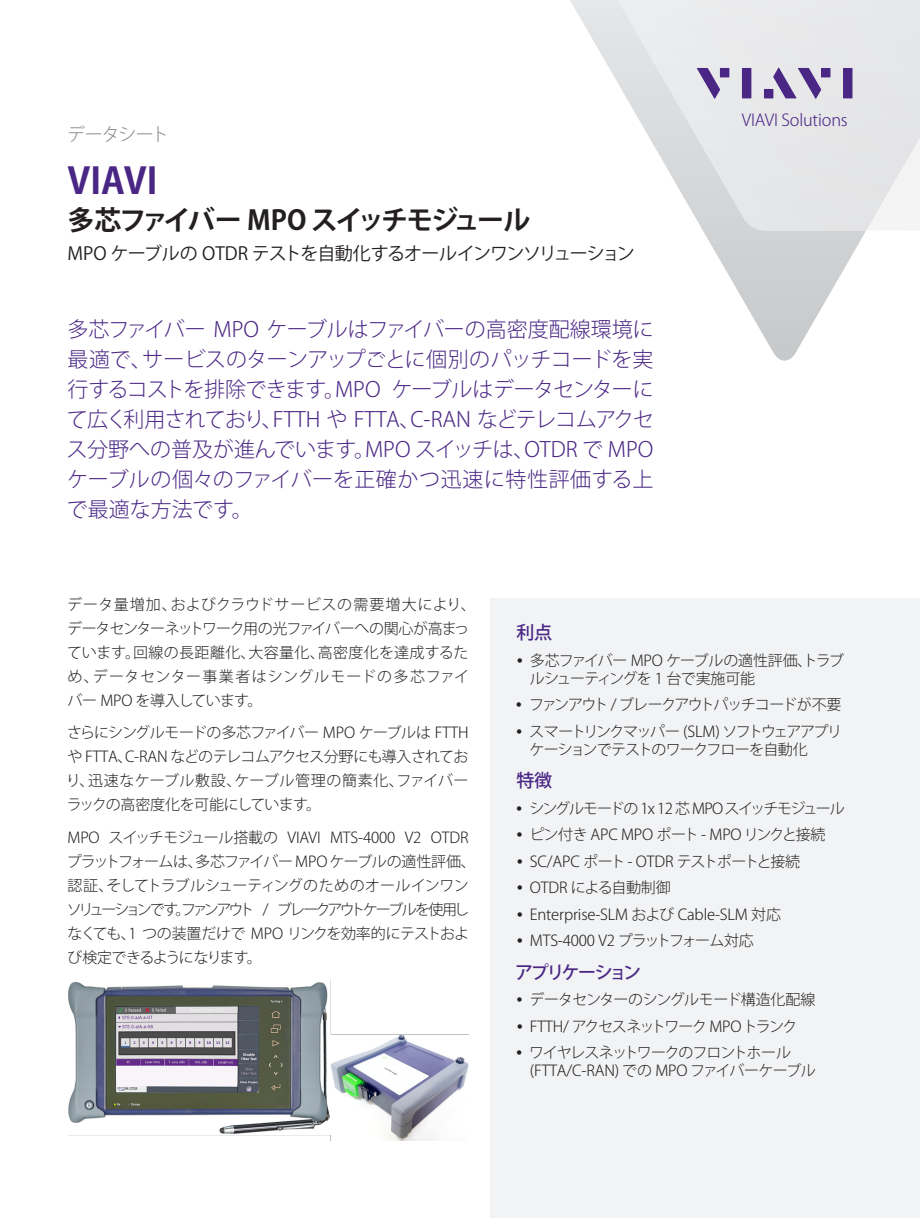
<style>
.page{position:relative;width:920px;height:1218px;background:#fff}
.page>*{position:absolute;margin:0;border:0;box-sizing:border-box;transform-origin:0 0}
.H1_Brand_Sub-Brand_2{font:700 36px "Koz Go Pro";color:#4a2785}
.H2_Product_18_24{font:700 27px "Koz Go Pro";letter-spacing:-.08em;color:#231f20}
.Cover_subhead_12_pt{font:300 21px/30px "Koz Go Pro";color:#4a2785;text-align:justify}
.H3_Product_Descripto{font:18px "Koz Go Pro";letter-spacing:-.05em;color:#231f20}
.Key_Features_Benefit{font:500 18px "Koz Go Pro";letter-spacing:-.13em;color:#4a2785}
.P_DocType{font:300 18px "Koz Go Pro";letter-spacing:-.06em;color:#87898c}
.Bulleted_text_7_5_12{font:300 16.35px "Koz Go Pro";letter-spacing:-.01em;color:#4a2785}
.Body_text_8_12_5{font:300 15px/24px "Koz Go Pro";letter-spacing:-.06em;color:#231f20}
.P_10_16{font:300 15px/24px "Koz Go Pro";letter-spacing:-.01em;color:#231f20}
.Body_text_8_12_5-2{font:300 15px/18px "Koz Go Pro";letter-spacing:-.09em;color:#231f20}
.Body_text_8_12_5-3{font:300 15px "Koz Go Pro";letter-spacing:-.03em;color:#231f20}
.Body_text_8_12_5-4{font:300 15px/18px "Koz Go Pro";letter-spacing:-.04em;color:#231f20}
.Body_text_8_12_5-5{font:300 15px "Koz Go Pro";letter-spacing:-.01em;color:#231f20}
.Body_text_8_12_5-6{font:300 15px "Koz Go Pro";letter-spacing:-.085em;color:#231f20}
.Body_text_8_12_5-7{font:300 15px "Koz Go Pro";letter-spacing:-.025em;color:#231f20}
.Body_text_8_12_5-8{font:300 15px "Koz Go Pro";letter-spacing:-.02em;color:#231f20}
</style>
<div class="page">
<svg style="left:703px;top:231px;width:163px;height:130px"></svg>
<svg style="left:570px;top:0;width:350px;height:231px"></svg>
<svg style="left:697px;top:68px;width:23px;height:31px"></svg>
<div style="left:720px;top:68px;width:9px;height:9px;background:#4a2785"></div>
<div style="left:742px;top:68px;width:9px;height:30px;background:#4a2785"></div>
<div style="left:821px;top:68px;width:9px;height:9px;background:#4a2785"></div>
<div style="left:843px;top:68px;width:9px;height:30px;background:#4a2785"></div>
<svg style="left:773px;top:67px;width:48px;height:32px;background:#aa9dc2"></svg>
<div style="left:764px;top:89px;width:9px;height:9px;background:#4a2785"></div>
<div style="left:490px;top:598px;width:430px;height:620px;background:#f2f3f4"></div>
<img style="left:68px;top:979px;width:401px;height:161px">
<p class="P_DocType" style="left:67px;top:123px;width:104px">データシート</p>
<p class="H1_Brand_Sub-Brand_2" style="left:68px;top:157px;width:92px">VIAVI</p>
<p class="H2_Product_18_24" style="left:68px;top:203px;width:464px">多芯ファイバー MPO スイッチモジュール</p>
<p class="H3_Product_Descripto" style="left:68px;top:242px;width:569px">MPO ケーブルの OTDR テストを自動化するオールインワンソリューション</p>
<p class="Cover_subhead_12_pt" style="left:67px;top:314px;width:588px">多芯ファイバー MPO ケーブルはファイバーの高密度配線環境に最適で、サービスのターンアップごとに個別のパッチコードを実行するコストを排除できます。MPO ケーブルはデータセンターにて広く利用されており、FTTH や FTTA、C-RAN などテレコムアクセス分野への普及が進んでいます。MPO スイッチは、OTDR で MPOケーブルの個々のファイバーを正確かつ迅速に特性評価する上で最適な方法です。</p>
<p class="Bulleted_text_7_5_12" style="left:742px;top:110px;width:107px">VIAVI Solutions</p>
<p class="P_10_16" style="left:67px;top:592px;width:410px">データ量増加、およびクラウドサービスの需要増大により、データセンターネットワーク用の光ファイバーへの関心が高まっています。回線の長距離化、大容量化、高密度化を達成するため、データセンター事業者はシングルモードの多芯ファイバー MPO を導入しています。</p>
<p class="P_10_16" style="left:66px;top:720px;width:404px;text-align:justify">さらにシングルモードの多芯ファイバー MPO ケーブルは FTTHや FTTA、C-RAN などのテレコムアクセス分野にも導入されており、迅速なケーブル敷設、ケーブル管理の簡素化、ファイバーラックの高密度化を可能にしています。</p>
<p class="Body_text_8_12_5" style="left:67px;top:825px;width:410px">MPO スイッチモジュール搭載の VIAVI MTS-4000 V2 OTDRプラットフォームは、多芯ファイバー MPO ケーブルの適性評価、認証、そしてトラブルシューティングのためのオールインワンソリューションです。ファンアウト / ブレークアウトケーブルを使用しなくても、1 つの装置だけで MPO リンクを効率的にテストおよび検定できるようになります。</p>
<p class="Key_Features_Benefit" style="left:516px;top:621px;width:37px">利点</p>
<p class="Body_text_8_12_5-4" style="left:530px;top:651px;width:316px">多芯ファイバー MPO ケーブルの適性評価、トラブルシューティングを 1 台で実施可能</p>
<p class="Body_text_8_12_5-6" style="left:529px;top:695px;width:314px">ファンアウト / ブレークアウトパッチコードが不要</p>
<p class="Body_text_8_12_5-2" style="left:529px;top:722px;width:314px">スマートリンクマッパー (SLM) ソフトウェアアプリケーションでテストのワークフローを自動化</p>
<p class="Key_Features_Benefit" style="left:516px;top:769px;width:37px">特徴</p>
<p class="Body_text_8_12_5" style="left:529px;top:796px;width:317px">シングルモードの 1x 12 芯 MPO スイッチモジュール</p>
<p class="Body_text_8_12_5-7" style="left:530px;top:825px;width:297px">ピン付き APC MPO ポート - MPO リンクと接続</p>
<p class="Body_text_8_12_5-8" style="left:530px;top:851px;width:272px">SC/APC ポート - OTDR テストポートと接続</p>
<p class="Body_text_8_12_5-5" style="left:530px;top:878px;width:142px">OTDR による自動制御</p>
<p class="Body_text_8_12_5-5" style="left:530px;top:904px;width:253px">Enterprise-SLM および Cable-SLM 対応</p>
<p class="Body_text_8_12_5-3" style="left:530px;top:931px;width:226px">MTS-4000 V2 プラットフォーム対応</p>
<p class="Key_Features_Benefit" style="left:515px;top:960px;width:127px">アプリケーション</p>
<p class="Body_text_8_12_5-3" style="left:530px;top:990px;width:287px">データセンターのシングルモード構造化配線</p>
<p class="Body_text_8_12_5-2" style="left:530px;top:1017px;width:269px">FTTH/ アクセスネットワーク MPO トランク</p>
<p class="Body_text_8_12_5" style="left:529px;top:1043px;width:288px;line-height:18px">ワイヤレスネットワークのフロントホール(FTTA/C-RAN) での MPO ファイバーケーブル</p>
</div>
